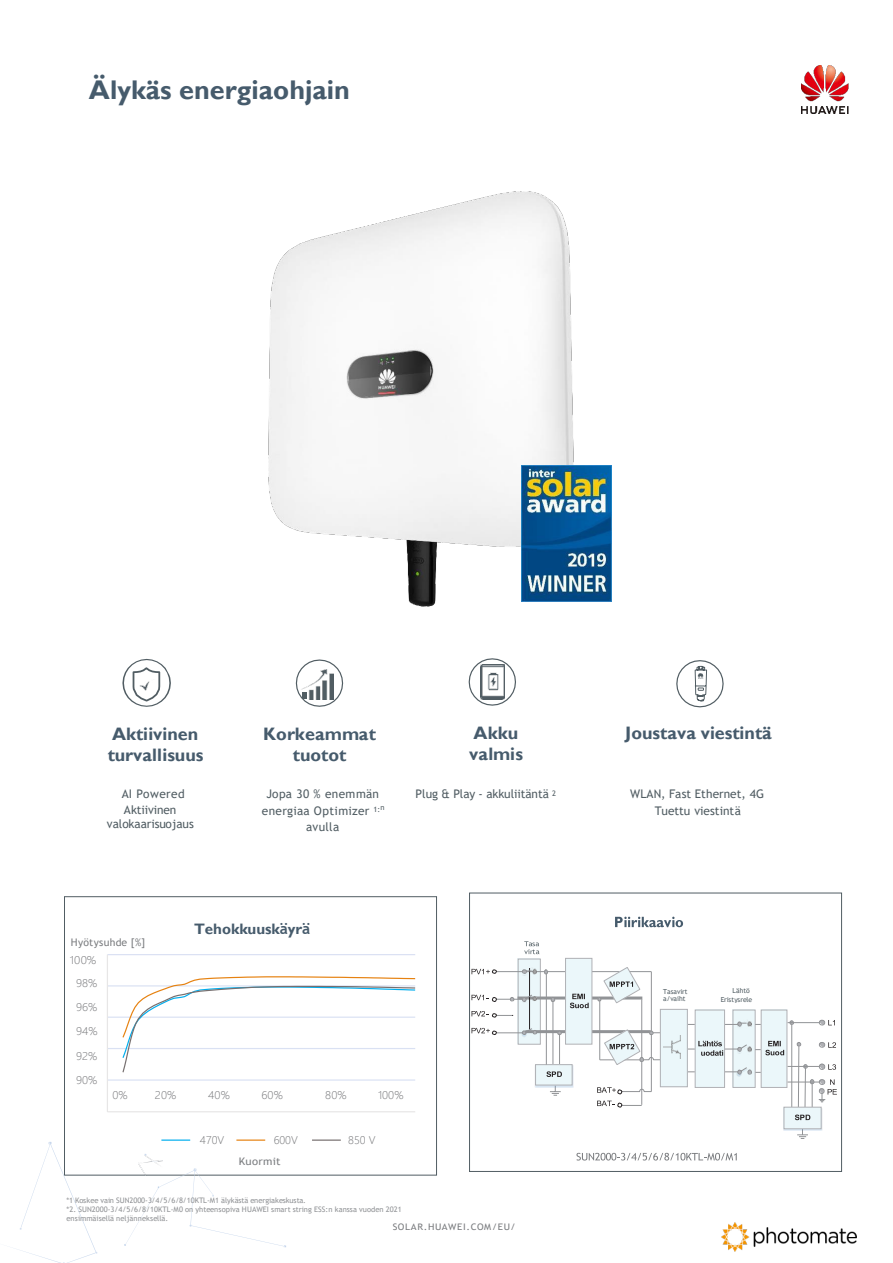
<style>
.page{position:relative;width:893px;height:1263px;background:#fff}
.page>*{position:absolute;margin:0;border:0;box-sizing:border-box;transform-origin:0 0}
.t1{font:700 27px "Gill Sans";color:#465b6c}
.t2{font:700 18px/20.9px "Gill Sans";letter-spacing:.005em;color:#465b6c}
.t3{font:700 15.15px "Gill Sans";letter-spacing:-.005em;color:#465b6c}
.t4{font:11.85px/16.5px "Trebuchet MS";letter-spacing:.005em;color:#515d63}
.t5{font:11.85px/16.8px "Trebuchet MS";letter-spacing:.03em;color:#515d63;text-align:center}
.t6{font:300 10.5px "Microsoft Jheng Hei";letter-spacing:.01em;color:#757679}
.t7{font:10.5px/17.7px "Trebuchet MS";letter-spacing:.03em;color:#7b7d80}
.t8{font:10.5px "Trebuchet MS";letter-spacing:.03em;color:#7b7d80;scale:1.08 1}
.t9{font:9px "Trebuchet MS";letter-spacing:.055em;color:#7b7d80;scale:1.09 1}
.t10{font:7.5px/9.1px "Trebuchet MS";color:#919396}
.t11{font:6.9px/7.5px "Trebuchet MS";letter-spacing:-.01em;color:#515d63}
.s1{font-family:"Trebuchet MS"}
.s2{font-family:"Microsoft Jheng Hei";font-weight:300;color:#757679}
</style>
<div class="page">
<img style="left:721px;top:1223px;width:136px;height:28px">
<div style="left:64px;top:896px;width:373px;height:279px;border:1px solid #515d63"></div>
<svg style="left:14px;top:1142px;width:272px;height:121px"></svg>
<img style="left:139px;top:1155px;width:24px;height:20px">
<hr style="left:107px;top:1079px;width:308px;height:2px;background:#dae1f3">
<hr style="left:107px;top:1048px;width:308px;height:1px;background:#dae1f3">
<hr style="left:107px;top:1016px;width:308px;height:2px;background:#dae1f3">
<hr style="left:107px;top:985px;width:308px;height:1px;background:#dae1f3">
<hr style="left:107px;top:954px;width:308px;height:1px;background:#dae1f3">
<hr style="left:107px;top:955px;width:1px;height:157px;background:#e7e6e6">
<hr style="left:107px;top:1111px;width:308px;height:1px;background:#e7e6e6">
<svg style="left:121px;top:976px;width:295px;height:97px"></svg>
<hr style="left:161px;top:1139px;width:29px;height:2px;background:#00aeee">
<hr style="left:236px;top:1139px;width:29px;height:2px;background:#e68211">
<hr style="left:312px;top:1139px;width:29px;height:2px;background:#766f6f">
<img style="left:801px;top:65px;width:48px;height:49px">
<img style="left:268px;top:192px;width:305px;height:415px">
<img style="left:521px;top:465px;width:90px;height:137px">
<svg style="left:122px;top:659px;width:49px;height:48px"></svg>
<img style="left:139px;top:680px;width:16px;height:10px">
<svg style="left:295px;top:659px;width:49px;height:48px"></svg>
<img style="left:300px;top:669px;width:33px;height:30px">
<svg style="left:468px;top:658px;width:48px;height:48px"></svg>
<img style="left:481px;top:665px;width:23px;height:35px">
<svg style="left:676px;top:660px;width:48px;height:48px"></svg>
<div style="left:469px;top:893px;width:373px;height:279px;border:1px solid #515d63"></div>
<div style="left:518px;top:958px;width:22px;height:86px;background:#ebf7fa"></div>
<div style="left:518px;top:959px;width:23px;height:85px;border:1px solid #b0b1b5"></div>
<div style="left:565px;top:958px;width:27px;height:86px;background:#ebf7fa"></div>
<div style="left:565px;top:958px;width:27px;height:86px;border:1px solid #b0b1b5"></div>
<img style="left:615px;top:916px;width:69px;height:12px">
<svg style="left:615px;top:917px;width:68px;height:10px"></svg>
<svg style="left:524px;top:941px;width:15px;height:13px"></svg>
<svg style="left:471px;top:966px;width:366px;height:173px"></svg>
<img style="left:576px;top:1152px;width:161px;height:9px">
<svg style="left:576px;top:1153px;width:161px;height:7px"></svg>
<p class="t1" style="left:89px;top:74px;width:262px">Älykäs energiaohjain</p>
<p class="t2" style="left:108px;top:724px;width:97px">Aktiivinen turvallisuus</p>
<p class="t4" style="left:122px;top:785px;width:65px">AI Powered<br>Aktiivinen</p>
<p class="t4" style="left:107px;top:816px;width:88px">valokaarisuojaus</p>
<p class="t2" style="left:263px;top:724px;width:114px;text-align:center">Korkeammat tuotot</p>
<p class="t5" style="left:262px;top:785px;width:124px">Jopa 30 % enemmän energiaa Optimizer <sup>1:n </sup>avulla</p>
<p class="t2" style="left:469px;top:723px;width:55px">Akku valmis</p>
<p class="t4" style="left:416px;top:786px;width:142px">Plug &amp; Play - akkuliitäntä <sup>2</sup></p>
<p class="t3" style="left:194px;top:919px;width:118px">Tehokkuusk<span class="s1">ä</span>yr<span class="s1">ä</span></p>
<p class="t7" style="left:70px;top:934px;width:77px">Hyötysuhde [%]<br><span class="s2">100%</span></p>
<p class="t6" style="left:76px;top:977px;width:23px">98%</p>
<p class="t6" style="left:76px;top:1001px;width:23px">96%</p>
<p class="t6" style="left:76px;top:1025px;width:23px">94%</p>
<p class="t6" style="left:76px;top:1049px;width:23px">92%</p>
<p class="t6" style="left:76px;top:1073px;width:23px">90%</p>
<p class="t6" style="left:112px;top:1088px;width:17px">0%</p>
<p class="t6" style="left:155px;top:1088px;width:23px">20%</p>
<p class="t6" style="left:208px;top:1088px;width:23px">40%</p>
<p class="t6" style="left:261px;top:1088px;width:23px">60%</p>
<p class="t6" style="left:325px;top:1088px;width:23px">80%</p>
<p class="t6" style="left:378px;top:1088px;width:27px">100%</p>
<p class="t6" style="left:200px;top:1133px;width:26px">470V</p>
<p class="t6" style="left:274px;top:1133px;width:26px">600V</p>
<p class="t6" style="left:348px;top:1133px;width:29px">850 V</p>
<p class="t8" style="left:239px;top:1154px;width:40px">Kuormit</p>
<p class="t10" style="left:67px;top:1195px;width:337px">*1 Koskee vain SUN2000-3/4/5/6/8/10KTL-M1 älykästä energiakeskusta.<br>*2. SUN2000-3/4/5/6/8/10KTL-M0 on yhteensopiva HUAWEI smart string ESS:n kanssa vuoden 2021 ensimmäisellä neljänneksellä.</p>
<p class="t9" style="left:393px;top:1221px;width:114px">SOLAR.HUAWEI.COM/EU/</p>
<p class="t2" style="left:625px;top:723px;width:148px">Joustava viestintä</p>
<p class="t4" style="left:630px;top:785px;width:135px;line-height:17px;text-align:center">WLAN, Fast Ethernet, 4G<br>Tuettu viestintä</p>
<p class="t11" style="left:663px;top:987px;width:26px">Tasavirt a/vaiht</p>
<p class="t11" style="left:721px;top:987px;width:33px;line-height:8.2px;text-indent:12px">Lähtö<br>Eristysrele</p>
</div>
